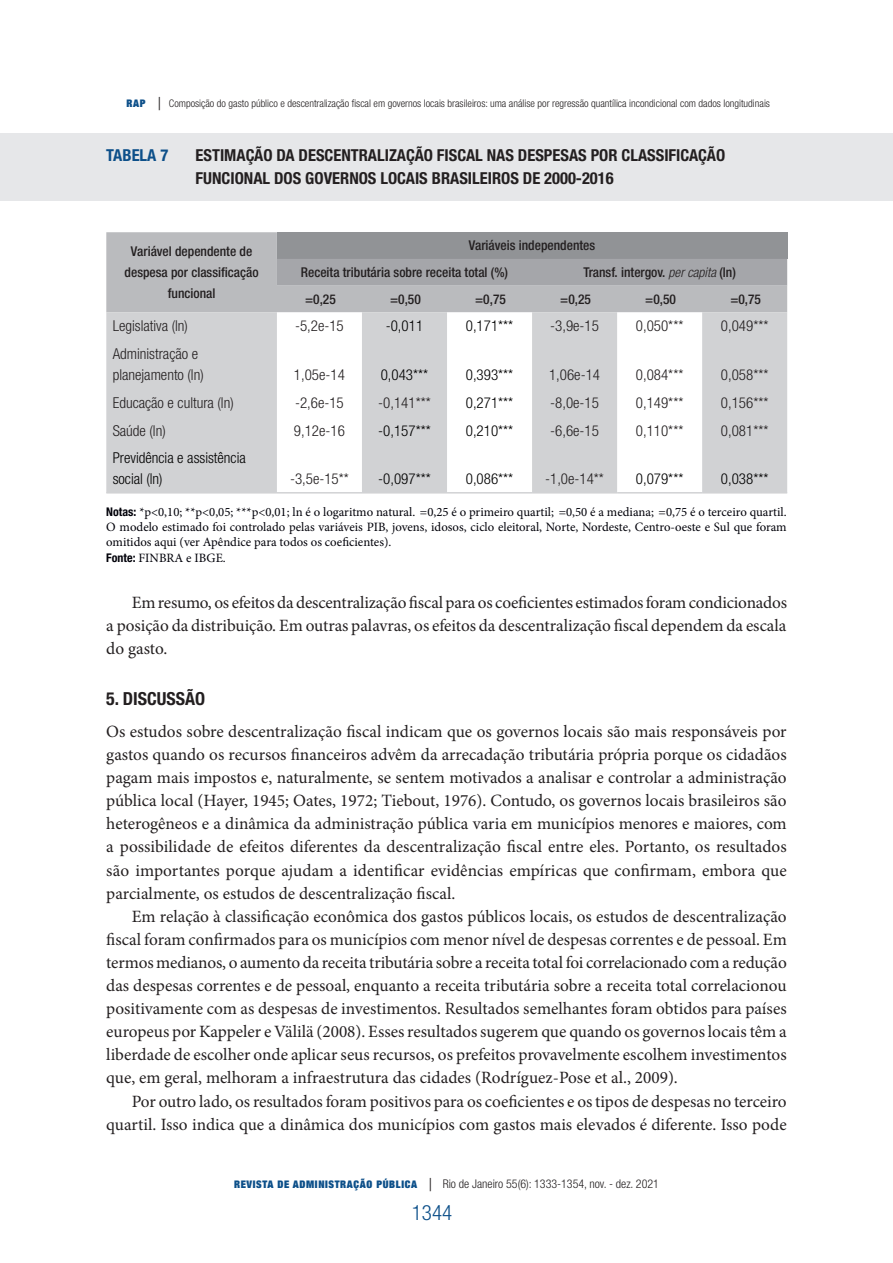
<style>
.page{position:relative;width:893px;height:1263px;background:#fff}
.page>*{position:absolute;margin:0;border:0;box-sizing:border-box;transform-origin:0 0}
.t1{font:300 condensed 21px "Helvetica Neue LT Std";color:#0c4f89}
.SUB1{font:700 condensed 18px "Helvetica Neue LT Std";color:#231f20}
.texto_3{font:17.25px/23.1px "Minion Pro";letter-spacing:-.005em;color:#231f20;text-align:justify}
.TEXTO_S_RECUO{font:17.25px/23.1px "Minion Pro";color:#231f20;text-align:justify}
.tit_tab{font:700 condensed 16.5px/23.1px "Helvetica Neue LT Std";color:#231f20}
.tit_tab-2{font:700 condensed 16.5px "Helvetica Neue LT Std";color:#0c4f89}
.TEXTO_TAB{font:300 condensed 15px/21px "Helvetica Neue LT Std";color:#231f20}
.TEXTO_TAB-2{font:300 condensed 15px/21px "Helvetica Neue LT Std";color:#000}
.GARGANTA{font:500 condensed 13.5px/21px "Helvetica Neue LT Std";color:#231f20;text-align:center}
.fonte{font:12.75px/15.3px "Minion Pro";color:#000009;text-align:justify}
.t2{font:300 condensed 12px "Helvetica Neue LT Std";color:#231f20}
.t3{font:300 condensed 10.5px "Helvetica Neue LT Std";color:#231f20}
.s1{font-family:"Helvetica Neue";font-weight:900;font-stretch:expanded;color:#0c4f89}
.s2{font-size:18px}
.s3{font-weight:300;font-style:italic}
.s4{font-family:"Helvetica Neue LT Std";font-weight:700;font-stretch:condensed;font-size:12px}
.s5{font-family:"Helvetica Neue";font-weight:900;font-stretch:expanded;font-size:10.5px;color:#0c4f89}
</style>
<div class="page">
<div style="left:0;top:133px;width:893px;height:68px;background:#e6e7e9"></div>
<div style="left:106px;top:232px;width:681px;height:80px;background:#babbbe"></div>
<div style="left:277px;top:232px;width:510px;height:27px;background:#919396"></div>
<div style="left:277px;top:259px;width:510px;height:27px;background:#a5a6aa"></div>
<svg style="left:106px;top:312px;width:681px;height:180px;fill:#d1d2d4"></svg>
<hr style="left:106px;top:492px;width:171px;height:1px;background:#d1d2d4">
<hr style="left:277px;top:492px;width:85px;height:1px;background:#d1d2d4">
<hr style="left:362px;top:492px;width:85px;height:1px;background:#d1d2d4">
<hr style="left:447px;top:492px;width:85px;height:1px;background:#d1d2d4">
<hr style="left:532px;top:492px;width:85px;height:1px;background:#d1d2d4">
<hr style="left:617px;top:492px;width:85px;height:1px;background:#d1d2d4">
<hr style="left:702px;top:492px;width:85px;height:1px;background:#d1d2d4">
<p class="t3" style="left:126px;top:98px;width:645px"><span class="s1">RAP</span> <span class="s2">|</span> Composição do gasto público e descentralização fiscal em governos locais brasileiros: uma análise por regressão quantílica incondicional com dados longitudinais</p>
<p class="tit_tab-2" style="left:106px;top:145px;width:63px">TABELA 7</p>
<p class="tit_tab" style="left:196px;top:143px;width:531px">ESTIMAÇÃO DA DESCENTRALIZAÇÃO FISCAL NAS DESPESAS POR CLASSIFICAÇÃO<br>FUNCIONAL DOS GOVERNOS LOCAIS BRASILEIROS DE 2000-2016</p>
<p class="GARGANTA" style="left:125px;top:241px;width:135px">Variável dependente de despesa por classificação funcional</p>
<p class="GARGANTA" style="left:469px;top:235px;width:128px">Variáveis independentes</p>
<p class="GARGANTA" style="left:301px;top:262px;width:209px">Receita tributária sobre receita total (%)</p>
<p class="GARGANTA" style="left:583px;top:262px;width:154px">Transf. intergov. <span class="s3">per capita</span> (ln)</p>
<p class="GARGANTA" style="left:305px;top:288px;width:32px">=0,25</p>
<p class="GARGANTA" style="left:390px;top:288px;width:32px">=0,50</p>
<p class="GARGANTA" style="left:475px;top:288px;width:32px">=0,75</p>
<p class="GARGANTA" style="left:560px;top:288px;width:32px">=0,25</p>
<p class="GARGANTA" style="left:645px;top:288px;width:32px">=0,50</p>
<p class="GARGANTA" style="left:730px;top:288px;width:32px">=0,75</p>
<p class="TEXTO_TAB" style="left:113px;top:315px;width:77px">Legislativa (ln)</p>
<p class="TEXTO_TAB" style="left:295px;top:315px;width:50px">-5,2e-15</p>
<p class="TEXTO_TAB-2" style="left:386px;top:315px;width:39px">-0,011</p>
<p class="TEXTO_TAB-2" style="left:466px;top:315px;width:49px">0,171***</p>
<p class="TEXTO_TAB" style="left:550px;top:315px;width:50px">-3,9e-15</p>
<p class="TEXTO_TAB" style="left:636px;top:315px;width:49px">0,050***</p>
<p class="TEXTO_TAB" style="left:721px;top:315px;width:49px">0,049***</p>
<p class="TEXTO_TAB" style="left:113px;top:343px;width:93px">Administração e planejamento (ln)</p>
<p class="TEXTO_TAB" style="left:294px;top:364px;width:52px">1,05e-14</p>
<p class="TEXTO_TAB-2" style="left:381px;top:364px;width:49px">0,043***</p>
<p class="TEXTO_TAB-2" style="left:466px;top:364px;width:49px">0,393***</p>
<p class="TEXTO_TAB" style="left:549px;top:364px;width:52px">1,06e-14</p>
<p class="TEXTO_TAB" style="left:636px;top:364px;width:49px">0,084***</p>
<p class="TEXTO_TAB" style="left:721px;top:364px;width:49px">0,058***</p>
<p class="TEXTO_TAB" style="left:113px;top:392px;width:122px">Educação e cultura (ln)</p>
<p class="TEXTO_TAB" style="left:295px;top:392px;width:50px">-2,6e-15</p>
<p class="TEXTO_TAB" style="left:378px;top:392px;width:54px">-0,141***</p>
<p class="TEXTO_TAB-2" style="left:466px;top:392px;width:49px">0,271***</p>
<p class="TEXTO_TAB" style="left:550px;top:392px;width:50px">-8,0e-15</p>
<p class="TEXTO_TAB" style="left:636px;top:392px;width:49px">0,149***</p>
<p class="TEXTO_TAB" style="left:721px;top:392px;width:49px">0,156***</p>
<p class="TEXTO_TAB" style="left:113px;top:420px;width:54px">Saúde (ln)</p>
<p class="TEXTO_TAB" style="left:294px;top:420px;width:52px">9,12e-16</p>
<p class="TEXTO_TAB-2" style="left:378px;top:420px;width:54px">-0,157***</p>
<p class="TEXTO_TAB-2" style="left:466px;top:420px;width:49px">0,210***</p>
<p class="TEXTO_TAB" style="left:550px;top:420px;width:50px">-6,6e-15</p>
<p class="TEXTO_TAB" style="left:636px;top:420px;width:49px">0,110***</p>
<p class="TEXTO_TAB" style="left:721px;top:420px;width:49px">0,081***</p>
<p class="TEXTO_TAB-2" style="left:113px;top:447px;width:135px">Previdência e assistência social (ln)</p>
<p class="TEXTO_TAB" style="left:290px;top:468px;width:60px">-3,5e-15**</p>
<p class="TEXTO_TAB-2" style="left:378px;top:468px;width:54px">-0,097***</p>
<p class="TEXTO_TAB-2" style="left:466px;top:468px;width:49px">0,086***</p>
<p class="TEXTO_TAB" style="left:545px;top:468px;width:60px">-1,0e-14**</p>
<p class="TEXTO_TAB-2" style="left:636px;top:468px;width:49px">0,079***</p>
<p class="TEXTO_TAB-2" style="left:721px;top:468px;width:49px">0,038***</p>
<p class="fonte" style="left:106px;top:504px;width:682px"><span class="s4">Notas:</span> *p&lt;0,10; **p&lt;0,05; ***p&lt;0,01; ln é o logaritmo natural. =0,25 é o primeiro quartil; =0,50 é a mediana; =0,75 é o terceiro quartil.<br>O modelo estimado foi controlado pelas variáveis PIB, jovens, idosos, ciclo eleitoral, Norte, Nordeste, Centro-oeste e Sul que foram omitidos aqui (ver Apêndice para todos os coeficientes).</p>
<p class="fonte" style="left:106px;top:550px;width:121px"><span class="s4">Fonte:</span> FINBRA e IBGE.</p>
<p class="texto_3" style="left:106px;top:591px;width:682px;text-indent:26px">Em resumo, os efeitos da descentralização fiscal para os coeficientes estimados foram condicionados a posição da distribuição. Em outras palavras, os efeitos da descentralização fiscal dependem da escala do gasto.</p>
<p class="SUB1" style="left:106px;top:688px;width:100px">5. DISCUSSÃO</p>
<p class="TEXTO_S_RECUO" style="left:106px;top:720px;width:682px">Os estudos sobre descentralização fiscal indicam que os governos locais são mais responsáveis por gastos quando os recursos financeiros advêm da arrecadação tributária própria porque os cidadãos pagam mais impostos e, naturalmente, se sentem motivados a analisar e controlar a administração pública local (Hayer, 1945; Oates, 1972; Tiebout, 1976). Contudo, os governos locais brasileiros são heterogêneos e a dinâmica da administração pública varia em municípios menores e maiores, com a possibilidade de efeitos diferentes da descentralização fiscal entre eles. Portanto, os resultados são importantes porque ajudam a identificar evidências empíricas que confirmam, embora que parcialmente, os estudos de descentralização fiscal.</p>
<p class="texto_3" style="left:106px;top:905px;width:682px;text-indent:26px">Em relação à classificação econômica dos gastos públicos locais, os estudos de descentralização fiscal foram confirmados para os municípios com menor nível de despesas correntes e de pessoal. Em termos medianos, o aumento da receita tributária sobre a receita total foi correlacionado com a redução das despesas correntes e de pessoal, enquanto a receita tributária sobre a receita total correlacionou positivamente com as despesas de investimentos. Resultados semelhantes foram obtidos para países europeus por Kappeler e Välilä (2008). Esses resultados sugerem que quando os governos locais têm a liberdade de escolher onde aplicar seus recursos, os prefeitos provavelmente escolhem investimentos que, em geral, melhoram a infraestrutura das cidades (Rodríguez-Pose et al., 2009).</p>
<p class="texto_3" style="left:106px;top:1089px;width:682px;text-align:right">Por outro lado, os resultados foram positivos para os coeficientes e os tipos de despesas no terceiro quartil. Isso indica que a dinâmica dos municípios com gastos mais elevados é diferente. Isso pode</p>
<p class="t2" style="left:234px;top:1176px;width:426px"><span class="s5">REVISTA DE ADMINISTRAÇÃO PÚBLICA</span> <span class="s2">|</span> Rio de Janeiro 55(6): 1333-1354, nov. - dez. 2021</p>
<p class="t1" style="left:412px;top:1200px;width:42px">1344</p>
</div>
